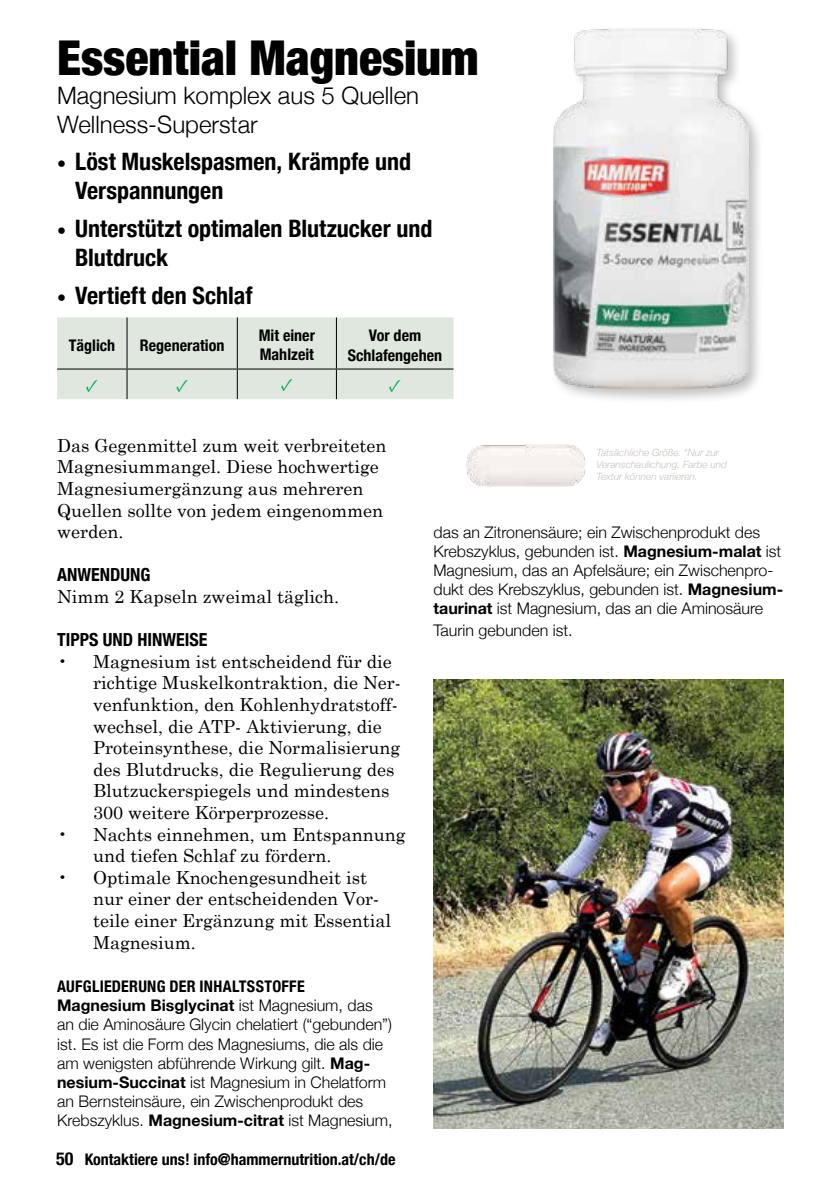
<style>
.page{position:relative;width:840px;height:1191px;background:#fff}
.page>*{position:absolute;margin:0;border:0;box-sizing:border-box;transform-origin:0 0}
.t1{font:900 condensed 48px "Helvetica Neue";color:#000}
.t2{font:700 condensed 24px/28.8px "Helvetica Neue";color:#000}
.t3{font:300 24px/28.8px "Helvetica Neue";color:#000}
.t4{font:18px/21.6px "Century Schoolbook";color:#000}
.t5{font:700 condensed 18px "Helvetica Neue";color:#000}
.t6{font:18px "Minion Pro";color:#00a651}
.t7{font:300 16px/19.2px "Helvetica Neue";color:#000}
.t8{font:700 condensed 16px/19.2px "Helvetica Neue";color:#000}
.t9{font:italic 300 10px/12px "Helvetica Neue";color:#c7c3c0}
.s1{font-size:18px}
.s2{font-weight:700;font-stretch:condensed}
.s3{font-weight:700}
</style>
<div class="page">
<div style="left:549px;top:25px;width:214px;height:380px;background:#000;opacity:.25"></div>
<img style="left:553px;top:28px;width:195px;height:360px">
<div style="left:57px;top:317px;width:396px;height:82px;background:#dfe7df"></div>
<hr style="left:126px;top:317px;width:1px;height:51px;background:#000">
<hr style="left:237px;top:317px;width:1px;height:51px;background:#000">
<hr style="left:336px;top:317px;width:1px;height:51px;background:#000">
<hr style="left:57px;top:368px;width:70px;height:1px;background:#000">
<hr style="left:127px;top:368px;width:110px;height:1px;background:#000">
<hr style="left:126px;top:369px;width:1px;height:30px;background:#000">
<hr style="left:237px;top:368px;width:99px;height:1px;background:#000">
<hr style="left:237px;top:369px;width:1px;height:30px;background:#000">
<hr style="left:336px;top:368px;width:117px;height:1px;background:#000">
<hr style="left:336px;top:369px;width:1px;height:30px;background:#000">
<img style="left:466px;top:444px;width:119px;height:43px">
<img style="left:433px;top:679px;width:349px;height:449px">
<h1 class="t1" style="left:57px;top:18px;width:423px">Essential Magnesium</h1>
<h2 class="t3" style="left:57px;top:79px;width:363px">Magnesium komplex aus 5 Quellen<br>Wellness-Superstar</h2>
<h2 class="t2" style="left:75px;top:146px;width:337px;text-indent:-18px"><span class="s1">•</span> Löst Muskelspasmen, Krämpfe und<br>Verspannungen</h2>
<h2 class="t2" style="left:75px;top:212px;width:358px;text-indent:-18px"><span class="s1">•</span> Unterstützt optimalen Blutzucker und<br>Blutdruck</h2>
<h2 class="t2" style="left:57px;top:279px;width:197px"><span class="s1">•</span> Vertieft den Schlaf</h2>
<p class="t8" style="left:69px;top:334px;width:48px">Täglich</p>
<p class="t8" style="left:140px;top:334px;width:86px">Regeneration</p>
<p class="t8" style="left:258px;top:324px;width:58px">Mit einer<br>Mahlzeit</p>
<p class="t8" style="left:347px;top:325px;width:96px;text-align:center">Vor dem<br>Schlafengehen</p>
<p class="t6" style="left:86px;top:373px;width:14px">✓</p>
<p class="t6" style="left:176px;top:373px;width:14px">✓</p>
<p class="t6" style="left:280px;top:372px;width:14px">✓</p>
<p class="t6" style="left:388px;top:373px;width:14px">✓</p>
<p class="t4" style="left:57px;top:433px;width:331px">Das Gegenmittel zum weit verbreiteten<br>Magnesiummangel. Diese hochwertige<br>Magnesiumergänzung aus mehreren<br>Quellen sollte von jedem eingenommen werden.</p>
<p class="t5" style="left:57px;top:560px;width:95px">ANWENDUNG</p>
<p class="t4" style="left:57px;top:584px;width:283px">Nimm 2 Kapseln zweimal täglich.</p>
<p class="t5" style="left:57px;top:625px;width:152px">TIPPS UND HINWEISE</p>
<p class="t4" style="left:93px;top:649px;width:309px;text-indent:-36px">• Magnesium ist entscheidend für die richtige Muskelkontraktion, die Ner&shy;venfunktion, den Kohlenhydratstoff&shy;wechsel, die ATP- Aktivierung, die Proteinsynthese, die Normalisierung des Blutdrucks, die Regulierung des Blutzuckerspiegels und mindestens 300 weitere Körperprozesse.</p>
<p class="t4" style="left:93px;top:822px;width:314px;text-indent:-36px">• Nachts einnehmen, um Entspannung und tiefen Schlaf zu fördern.</p>
<p class="t4" style="left:93px;top:865px;width:299px;text-indent:-36px">• Optimale Knochengesundheit ist nur einer der entscheidenden Vor&shy;teile einer Ergänzung mit Essential<br>Magnesium.</p>
<p class="t7" style="left:57px;top:975px;width:337px"><span class="s2">AUFGLIEDERUNG DER INHALTSSTOFFE </span><span class="s3">Magnesium Bisglycinat</span> ist Magnesium, das an die Aminosäure Glycin chelatiert (“gebunden”) ist. Es ist die Form des Magnesiums, die als die am wenigsten abführende Wirkung gilt. <span class="s3">Mag&shy;nesium-Succinat</span> ist Magnesium in Chelatform an Bernsteinsäure, ein Zwischenprodukt des Krebszyklus. <span class="s3">Magnesium-citrat</span> ist Magnesium,</p>
<p class="t8" style="left:56px;top:1148px;width:341px"><span class="s1">50</span> Kontaktiere uns! info@hammernutrition.at/ch/de</p>
<p class="t9" style="left:596px;top:446px;width:132px">Tatsächliche Größe. *Nur zur<br>Veranschaulichung. Farbe und<br>Textur können variieren.</p>
<p class="t7" style="left:433px;top:521px;width:351px">das an Zitronensäure; ein Zwischenprodukt des Krebszyklus, gebunden ist. <span class="s3">Magnesium-malat</span> ist Magnesium, das an Apfelsäure; ein Zwischenpro&shy;dukt des Krebszyklus, gebunden ist. <span class="s3">Magnesium&shy;taurinat</span> ist Magnesium, das an die Aminosäure</p>
<p class="t7" style="left:433px;top:619px;width:140px">Taurin gebunden ist.</p>
</div>
